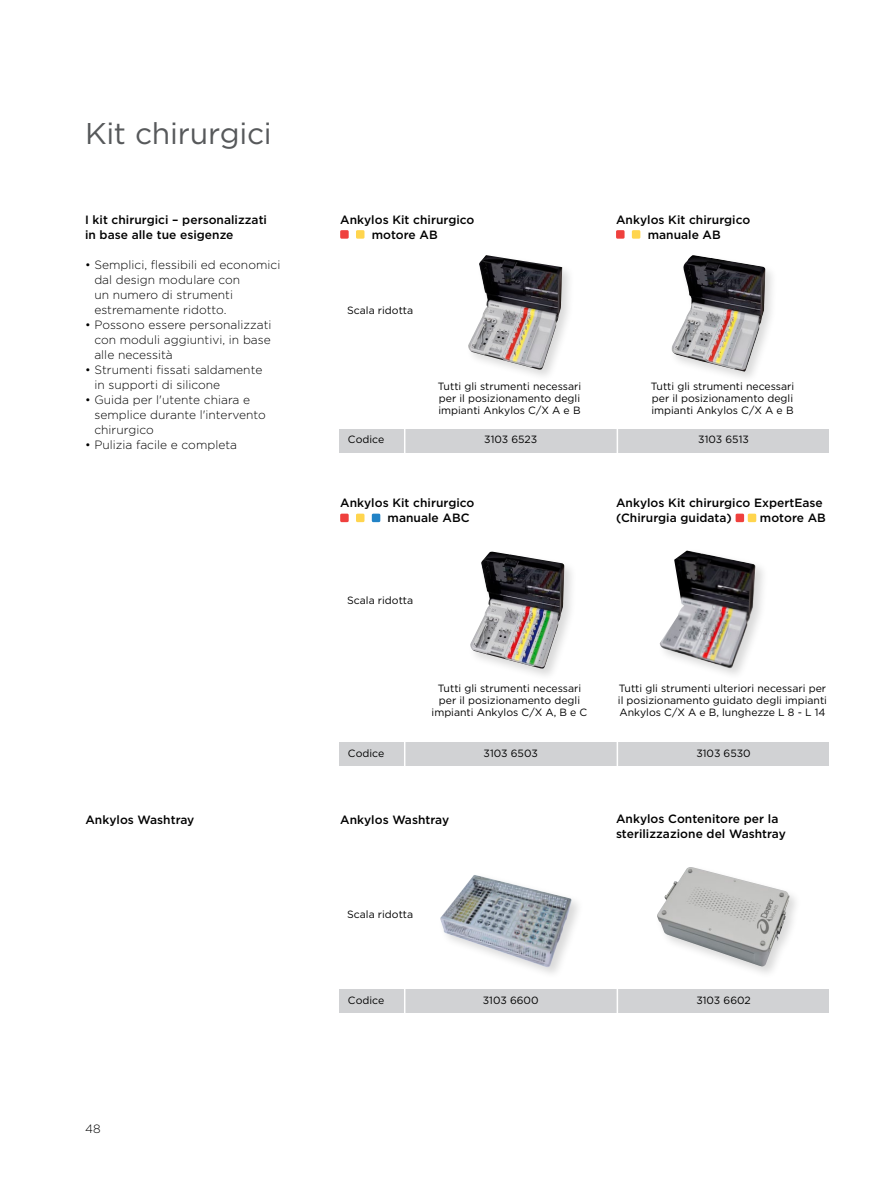
<style>
.page{position:relative;width:893px;height:1191px;background:#fff}
.page>*{position:absolute;margin:0;border:0;box-sizing:border-box;transform-origin:0 0}
.t1{font:30px "Gotham";letter-spacing:-.01em;color:#57595b}
.t2{font:300 12px/15px "Gotham";letter-spacing:.005em;color:#000}
.t3{font:500 12px/15px "Gotham";letter-spacing:.005em;color:#000}
.t4{font:10.5px/12px "Gotham";color:#000;text-align:justify}
</style>
<div class="page">
<div style="left:339px;top:428px;width:490px;height:24px;background:#d1d2d4"></div>
<hr style="left:404px;top:422px;width:1px;height:50px;background:#fff">
<hr style="left:617px;top:423px;width:1px;height:50px;background:#fff">
<div style="left:339px;top:742px;width:490px;height:24px;background:#d1d2d4"></div>
<hr style="left:404px;top:735px;width:1px;height:50px;background:#fff">
<hr style="left:617px;top:736px;width:1px;height:50px;background:#fff">
<div style="left:339px;top:989px;width:490px;height:23px;background:#d1d2d4"></div>
<hr style="left:404px;top:982px;width:1px;height:50px;background:#fff">
<hr style="left:617px;top:983px;width:1px;height:50px;background:#fff">
<div style="left:340px;top:230px;width:9px;height:9px;background:#ef403d;border-radius:2px"></div>
<div style="left:356px;top:230px;width:8px;height:9px;background:#ffd54e;border-radius:2px"></div>
<div style="left:340px;top:513px;width:9px;height:9px;background:#ef403d;border-radius:2px"></div>
<div style="left:356px;top:513px;width:8px;height:9px;background:#ffd54e;border-radius:2px"></div>
<div style="left:372px;top:513px;width:8px;height:9px;background:#2283c6;border-radius:2px"></div>
<div style="left:616px;top:230px;width:9px;height:9px;background:#ef403d;border-radius:2px"></div>
<div style="left:632px;top:230px;width:8px;height:9px;background:#ffd54e;border-radius:2px"></div>
<div style="left:736px;top:513px;width:8px;height:9px;background:#ef403d;border-radius:2px"></div>
<div style="left:748px;top:513px;width:8px;height:9px;background:#ffd54e;border-radius:2px"></div>
<div style="left:467px;top:549px;width:111px;height:132px;background:#000;opacity:.15"></div>
<img style="left:469px;top:551px;width:95px;height:118px">
<div style="left:669px;top:252px;width:110px;height:132px;background:#000;opacity:.15"></div>
<img style="left:672px;top:255px;width:93px;height:117px">
<div style="left:465px;top:252px;width:111px;height:131px;background:#000;opacity:.15"></div>
<img style="left:467px;top:255px;width:95px;height:115px">
<div style="left:657px;top:548px;width:112px;height:133px;background:#000;opacity:.15"></div>
<img style="left:660px;top:550px;width:96px;height:118px">
<div style="left:437px;top:872px;width:147px;height:108px;background:#000;opacity:.15"></div>
<img style="left:440px;top:875px;width:132px;height:92px">
<div style="left:654px;top:864px;width:148px;height:115px;background:#000;opacity:.15"></div>
<img style="left:657px;top:867px;width:133px;height:99px">
<h1 class="t1" style="left:85px;top:114px;width:188px">Kit chirurgici</h1>
<p class="t3" style="left:85px;top:212px;width:184px">I kit chirurgici – personalizzati in base alle tue esigenze</p>
<p class="t2" style="left:94px;top:257px;width:188px;text-indent:-9px">• Semplici, flessibili ed economici dal design modulare con<br>un numero di strumenti estremamente ridotto.</p>
<p class="t2" style="left:94px;top:317px;width:179px;text-align:justify;text-indent:-9px">• Possono essere personalizzati con moduli aggiuntivi, in base alle necessità</p>
<p class="t2" style="left:94px;top:362px;width:169px;text-indent:-9px">• Strumenti fissati saldamente in supporti di silicone</p>
<p class="t2" style="left:94px;top:392px;width:173px;text-indent:-9px">• Guida per l'utente chiara e semplice durante l'intervento chirurgico</p>
<p class="t2" style="left:85px;top:437px;width:154px">• Pulizia facile e completa</p>
<p class="t3" style="left:340px;top:212px;width:136px;text-align:center">Ankylos Kit chirurgico motore AB</p>
<p class="t4" style="left:347px;top:304px;width:68px">Scala ridotta</p>
<p class="t4" style="left:438px;top:380px;width:145px">Tutti gli strumenti necessari per il posizionamento degli impianti Ankylos C/X A e B</p>
<p class="t3" style="left:616px;top:212px;width:136px;text-align:center">Ankylos Kit chirurgico manuale AB</p>
<p class="t4" style="left:651px;top:380px;width:145px">Tutti gli strumenti necessari per il posizionamento degli impianti Ankylos C/X A e B</p>
<p class="t4" style="left:348px;top:433px;width:38px">Codice</p>
<p class="t4" style="left:484px;top:433px;width:55px">3103 6523</p>
<p class="t4" style="left:698px;top:433px;width:52px">3103 6513</p>
<p class="t3" style="left:388px;top:495px;width:88px;text-indent:-47px">Ankylos Kit chirurgico manuale ABC</p>
<p class="t4" style="left:347px;top:594px;width:68px">Scala ridotta</p>
<p class="t3" style="left:616px;top:495px;width:208px">Ankylos Kit chirurgico ExpertEase (Chirurgia guidata)</p>
<p class="t3" style="left:760px;top:510px;width:67px">motore AB</p>
<p class="t4" style="left:432px;top:681px;width:157px;text-align:center">Tutti gli strumenti necessari per il posizionamento degli impianti Ankylos C/X A, B e C</p>
<p class="t4" style="left:618px;top:682px;width:211px">Tutti gli strumenti ulteriori necessari per il posizionamento guidato degli impianti Ankylos C/X A e B, lunghezze L 8 - L 14</p>
<p class="t4" style="left:348px;top:747px;width:38px">Codice</p>
<p class="t4" style="left:484px;top:746px;width:56px">3103 6503</p>
<p class="t4" style="left:696px;top:746px;width:56px">3103 6530</p>
<p class="t3" style="left:85px;top:812px;width:111px">Ankylos Washtray</p>
<p class="t3" style="left:340px;top:812px;width:111px">Ankylos Washtray</p>
<p class="t4" style="left:347px;top:908px;width:68px">Scala ridotta</p>
<p class="t3" style="left:616px;top:811px;width:171px">Ankylos Contenitore per la sterilizzazione del Washtray</p>
<p class="t2" style="left:85px;top:1120px;width:17px">48</p>
<p class="t4" style="left:348px;top:993px;width:38px">Codice</p>
<p class="t4" style="left:483px;top:993px;width:57px">3103 6600</p>
<p class="t4" style="left:696px;top:993px;width:56px">3103 6602</p>
</div>
